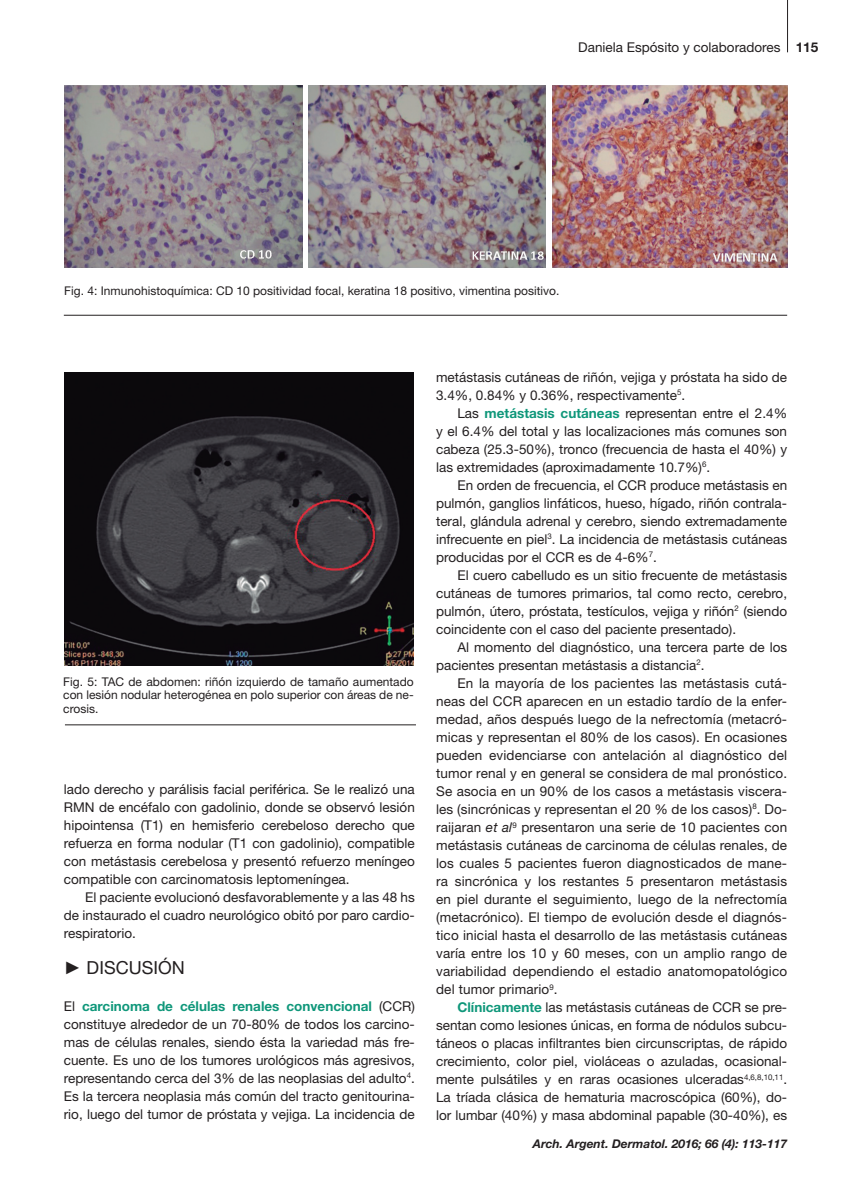
<style>
.page{position:relative;width:851px;height:1191px;background:#fff}
.page>*{position:absolute;margin:0;border:0;box-sizing:border-box;transform-origin:0 0}
.SUBTITULO_MAY{font:18px "Helvetica Neue LT Std";color:#231f20}
.TEXTO_CON_TAB{font:13.5px/18px "Helvetica Neue LT Std";color:#231f20;text-align:justify}
.EPIGRAFES{font:12px/13.5px "Helvetica Neue LT Std";color:#231f20;text-align:justify}
.CITA_ARTICULO{font:italic 700 12px "Helvetica Neue LT Std";color:#231f20}
.s1{font-weight:700}
.s2{font-family:"Arial"}
.s3{font-weight:700;color:#0f977a}
.s4{font-style:italic}
</style>
<div class="page">
<hr style="left:787px;top:0;width:1px;height:52px;background:#231f20">
<hr style="left:65px;top:724px;width:351px;height:1px;background:#231f20">
<img style="left:64px;top:85px;width:238px;height:182px">
<img style="left:309px;top:85px;width:236px;height:182px">
<img style="left:552px;top:85px;width:235px;height:182px">
<hr style="left:64px;top:315px;width:723px;height:1px;background:#231f20">
<img style="left:65px;top:372px;width:348px;height:294px">
<p class="TEXTO_CON_TAB" style="left:578px;top:38px;width:241px">Daniela Espósito y colaboradores <span class="s1">115</span></p>
<p class="EPIGRAFES" style="left:64px;top:284px;width:496px">Fig. 4: Inmunohistoquímica: CD 10 positividad focal, keratina 18 positivo, vimentina positivo.</p>
<p class="EPIGRAFES" style="left:63px;top:675px;width:352px">Fig. 5: TAC de abdomen: riñón izquierdo de tamaño aumentado con lesión nodular heterogénea en polo superior con áreas de ne&shy;crosis.</p>
<p class="TEXTO_CON_TAB" style="left:64px;top:780px;width:352px">lado derecho y parálisis facial periférica. Se le realizó una RMN de encéfalo con gadolinio, donde se observó lesión hipointensa (T1) en hemisferio cerebeloso derecho que refuerza en forma nodular (T1 con gadolinio), compatible con metástasis cerebelosa y presentó refuerzo meníngeo compatible con carcinomatosis leptomeníngea.</p>
<p class="TEXTO_CON_TAB" style="left:64px;top:888px;width:352px;text-indent:21px">El paciente evolucionó desfavorablemente y a las 48 hs de instaurado el cuadro neurológico obitó por paro cardio&shy;respiratorio.</p>
<p class="SUBTITULO_MAY" style="left:64px;top:957px;width:122px"><span class="s2">►</span> DISCUSIÓN</p>
<p class="TEXTO_CON_TAB" style="left:64px;top:996px;width:352px">El <span class="s3">carcinoma de células renales convencional</span> (CCR) constituye alrededor de un 70-80% de todos los carcino&shy;mas de células renales, siendo ésta la variedad más fre&shy;cuente. Es uno de los tumores urológicos más agresivos, representando cerca del 3% de las neoplasias del adulto<sup>4</sup>.<br>Es la tercera neoplasia más común del tracto genitourina&shy;rio, luego del tumor de próstata y vejiga. La incidencia de</p>
<p class="TEXTO_CON_TAB" style="left:436px;top:368px;width:352px">metástasis cutáneas de riñón, vejiga y próstata ha sido de<br>3.4%, 0.84% y 0.36%, respectivamente<sup>5</sup>.</p>
<p class="TEXTO_CON_TAB" style="left:436px;top:404px;width:352px;text-indent:21px">Las <span class="s3">metástasis cutáneas</span> representan entre el 2.4% y el 6.4% del total y las localizaciones más comunes son cabeza (25.3-50%), tronco (frecuencia de hasta el 40%) y las extremidades (aproximadamente 10.7%)<sup>6</sup>.</p>
<p class="TEXTO_CON_TAB" style="left:436px;top:476px;width:352px;text-indent:21px">En orden de frecuencia, el CCR produce metástasis en pulmón, ganglios linfáticos, hueso, hígado, riñón contrala&shy;teral, glándula adrenal y cerebro, siendo extremadamente infrecuente en piel<sup>3</sup>. La incidencia de metástasis cutáneas producidas por el CCR es de 4-6%<sup>7</sup>.</p>
<p class="TEXTO_CON_TAB" style="left:436px;top:566px;width:352px;text-indent:21px">El cuero cabelludo es un sitio frecuente de metástasis cutáneas de tumores primarios, tal como recto, cerebro, pulmón, útero, próstata, testículos, vejiga y riñón<sup>2</sup> (siendo coincidente con el caso del paciente presentado).</p>
<p class="TEXTO_CON_TAB" style="left:436px;top:638px;width:352px;text-indent:21px">Al momento del diagnóstico, una tercera parte de los pacientes presentan metástasis a distancia<sup>2</sup>.</p>
<p class="TEXTO_CON_TAB" style="left:436px;top:674px;width:352px;text-indent:21px">En la mayoría de los pacientes las metástasis cutá&shy;neas del CCR aparecen en un estadio tardío de la enfer&shy;medad, años después luego de la nefrectomía (metacró&shy;micas y representan el 80% de los casos). En ocasiones pueden evidenciarse con antelación al diagnóstico del tumor renal y en general se considera de mal pronóstico.<br>Se asocia en un 90% de los casos a metástasis viscera&shy;les (sincrónicas y representan el 20 % de los casos)<sup>8</sup>. Do&shy;raijaran <span class="s4">et al</span><sup>9</sup> presentaron una serie de 10 pacientes con metástasis cutáneas de carcinoma de células renales, de los cuales 5 pacientes fueron diagnosticados de mane&shy;ra sincrónica y los restantes 5 presentaron metástasis en piel durante el seguimiento, luego de la nefrectomía (metacrónico). El tiempo de evolución desde el diagnós&shy;tico inicial hasta el desarrollo de las metástasis cutáneas varía entre los 10 y 60 meses, con un amplio rango de variabilidad dependiendo el estadio anatomopatológico del tumor primario<sup>9</sup>.</p>
<p class="TEXTO_CON_TAB" style="left:436px;top:998px;width:352px;text-indent:21px"><span class="s3">Clínicamente</span> las metástasis cutáneas de CCR se pre&shy;sentan como lesiones únicas, en forma de nódulos subcu&shy;táneos o placas infiltrantes bien circunscriptas, de rápido crecimiento, color piel, violáceas o azuladas, ocasional&shy;mente pulsátiles y en raras ocasiones ulceradas<sup>4,6,8,10,11</sup>.<br>La tríada clásica de hematuria macroscópica (60%), do&shy;lor lumbar (40%) y masa abdominal papable (30-40%), es</p>
<p class="CITA_ARTICULO" style="left:533px;top:1136px;width:256px">Arch. Argent. Dermatol. 2016; 66 (4): 113-117</p>
</div>
